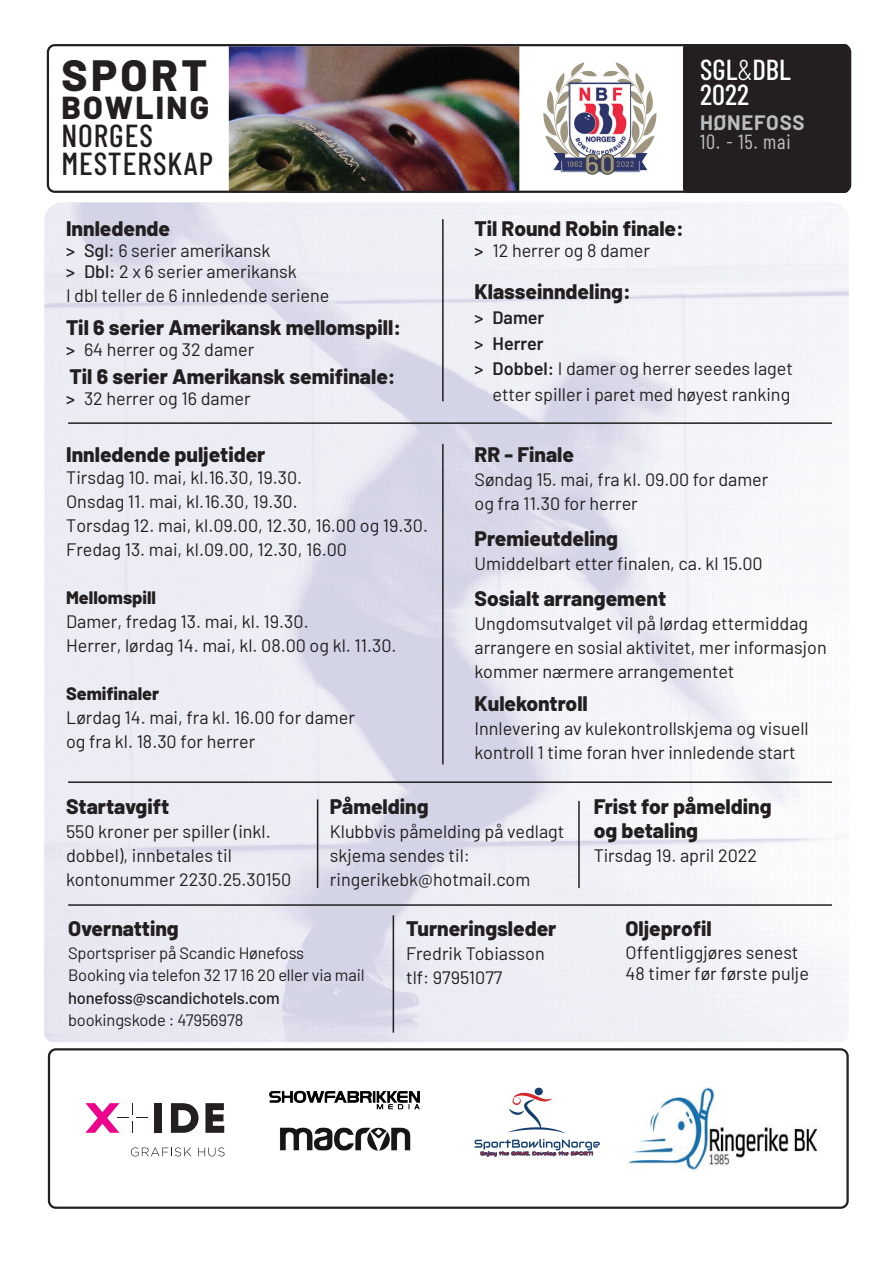
<style>
.page{position:relative;width:893px;height:1263px;background:#fff}
.page>*{position:absolute;margin:0;border:0;box-sizing:border-box;transform-origin:0 0}
.t1{font:800 43.65px "Barlow";letter-spacing:.08em;color:#231f20}
.t2{font:500 31.8px/27.8px "Barlow Condensed";letter-spacing:.03em;color:#231f20}
.t3{font:800 31.8px "Barlow";letter-spacing:.07em;color:#231f20}
.t4{font:500 28.8px/25px "Barlow Condensed";color:#fff}
.t5{font:800 21px/24px "Barlow";color:#231f20}
.t6{font:20.4px "Barlow Condensed";letter-spacing:.04em;color:#bcbdc0}
.t7{font:700 20.4px "Barlow";letter-spacing:.04em;color:#bcbdc0}
.t8{font:18px/24px "Barlow";color:#231f20}
.t9{font:800 18px "Barlow";color:#231f20}
.t10{font:600 18px "Barlow";color:#231f20}
.t11{font:16.5px/22.5px "Barlow";letter-spacing:-.01em;color:#231f20}
.t12{font:500 16.5px "Barlow";letter-spacing:-.01em;color:#231f20}
.s1{font-weight:500}
.s2{font-weight:300}
.s3{font-weight:600}
</style>
<div class="page">
<img style="left:229px;top:47px;width:290px;height:143px">
<img style="left:44px;top:202px;width:805px;height:840px">
<hr style="left:442px;top:219px;width:2px;height:182px;background:#231f20">
<hr style="left:442px;top:444px;width:2px;height:320px;background:#231f20">
<hr style="left:68px;top:422px;width:764px;height:2px;background:#231f20">
<hr style="left:68px;top:781px;width:764px;height:2px;background:#231f20">
<hr style="left:68px;top:904px;width:764px;height:2px;background:#231f20">
<hr style="left:317px;top:799px;width:1px;height:89px;background:#231f20">
<hr style="left:578px;top:801px;width:2px;height:87px;background:#231f20">
<div style="left:683px;top:44px;width:166px;height:149px;background:#231f20;border-radius:4px"></div>
<div style="left:47px;top:44px;width:804px;height:149px;border:2px solid #231f20;border-radius:7px"></div>
<svg style="left:543px;top:62px;width:114px;height:113px"></svg>
<div style="left:48px;top:1048px;width:801px;height:161px;border:2px solid #231f20;border-radius:7px"></div>
<hr style="left:393px;top:915px;width:1px;height:118px;background:#231f20">
<img style="left:280px;top:1127px;width:131px;height:24px">
<svg style="left:475px;top:1139px;width:125px;height:17px"></svg>
<div style="left:535px;top:1088px;width:8px;height:7px;background:#133e6f;border-radius:50%"></div>
<svg style="left:508px;top:1093px;width:57px;height:40px"></svg>
<img style="left:270px;top:1090px;width:149px;height:20px">
<svg style="left:131px;top:1147px;width:60px;height:9px"></svg>
<svg style="left:198px;top:1147px;width:27px;height:9px"></svg>
<div style="left:154px;top:1103px;width:7px;height:30px;background:#231f20"></div>
<svg style="left:171px;top:1103px;width:28px;height:30px"></svg>
<svg style="left:205px;top:1103px;width:19px;height:30px"></svg>
<svg style="left:85px;top:1103px;width:62px;height:30px"></svg>
<img style="left:627px;top:1088px;width:191px;height:84px">
<h1 class="t1" style="left:61px;top:43px;width:147px">SPORT</h1>
<h2 class="t3" style="left:61px;top:84px;width:149px">BOWLING</h2>
<h2 class="t2" style="left:61px;top:120px;width:153px">NORGES<br>MESTERSKAP</h2>
<p class="t5" style="left:66px;top:215px;width:106px">Innledende</p>
<p class="t8" style="left:66px;top:238px;width:232px;line-height:21px"><span class="s1">&gt; Sgl:</span> 6 serier amerikansk<br><span class="s1">&gt; Dbl:</span> 2 x 6 serier amerikansk</p>
<p class="t8" style="left:66px;top:282px;width:265px">I dbl teller de 6 innledende seriene</p>
<p class="t5" style="left:66px;top:314px;width:337px">Til 6 serier Amerikansk mellomspill:</p>
<p class="t8" style="left:66px;top:336px;width:190px"><span class="s1">&gt;</span> 64 herrer og 32 damer</p>
<p class="t5" style="left:70px;top:363px;width:328px">Til 6 serier Amerikansk semifinale:</p>
<p class="t8" style="left:66px;top:385px;width:186px"><span class="s1">&gt;</span> 32 herrer og 16 damer</p>
<p class="t5" style="left:66px;top:441px;width:201px">Innledende puljetider</p>
<p class="t8" style="left:66px;top:464px;width:363px">Tirsdag 10. mai, kl.16.30, 19.30.<br>Onsdag 11. mai, kl.16.30, 19.30.<br>Torsdag 12. mai, kl.09.00, 12.30, 16.00 og 19.30.<br>Fredag 13. mai, kl.09.00, 12.30, 16.00</p>
<p class="t9" style="left:66px;top:584px;width:91px">Mellomspill</p>
<p class="t8" style="left:66px;top:608px;width:332px">Damer, fredag 13. mai, kl. 19.30.<br>Herrer, lørdag 14. mai, kl. 08.00 og kl. 11.30.</p>
<p class="t9" style="left:66px;top:680px;width:95px">Semifinaler</p>
<p class="t8" style="left:66px;top:704px;width:290px">Lørdag 14. mai, fra kl. 16.00 for damer og fra kl. 18.30 for herrer</p>
<h3 class="t4" style="left:700px;top:55px;width:92px">SGL<span class="s2">&amp;</span>DBL<br>2022</h3>
<p class="t7" style="left:700px;top:108px;width:106px">HØNEFOSS</p>
<p class="t6" style="left:700px;top:127px;width:92px">10. - 15. mai</p>
<p class="t5" style="left:475px;top:215px;width:211px">Til Round Robin finale:</p>
<p class="t8" style="left:475px;top:237px;width:177px"><span class="s1">&gt;</span> 12 herrer og 8 damer</p>
<p class="t5" style="left:475px;top:278px;width:158px">Klasseinndeling:</p>
<p class="t10" style="left:475px;top:304px;width:71px"><span class="s1">&gt;</span> Damer</p>
<p class="t10" style="left:475px;top:330px;width:71px"><span class="s1">&gt;</span> Herrer</p>
<p class="t8" style="left:475px;top:355px;width:320px"><span class="s1">&gt;</span> <span class="s3">Dobbel:</span> I damer og herrer seedes laget</p>
<p class="t8" style="left:493px;top:381px;width:299px">etter spiller i paret med høyest ranking</p>
<p class="t5" style="left:475px;top:441px;width:101px">RR - Finale</p>
<p class="t8" style="left:475px;top:466px;width:295px">Søndag 15. mai, fra kl. 09.00 for damer og fra 11.30 for herrer</p>
<p class="t5" style="left:475px;top:525px;width:145px">Premieutdeling</p>
<p class="t8" style="left:475px;top:550px;width:290px">Umiddelbart etter finalen, ca. kl 15.00</p>
<p class="t5" style="left:475px;top:585px;width:193px">Sosialt arrangement</p>
<p class="t8" style="left:475px;top:610px;width:354px">Ungdomsutvalget vil på lørdag ettermiddag arrangere en sosial aktivitet, mer informasjon kommer nærmere arrangementet</p>
<p class="t5" style="left:475px;top:690px;width:115px">Kulekontroll</p>
<p class="t8" style="left:475px;top:715px;width:336px">Innlevering av kulekontrollskjema og visuell kontroll 1 time foran hver innledende start</p>
<p class="t5" style="left:66px;top:793px;width:105px">Startavgift</p>
<p class="t8" style="left:66px;top:818px;width:227px">550 kroner per spiller (inkl. dobbel), innbetales til kontonummer 2230.25.30150</p>
<p class="t5" style="left:330px;top:793px;width:100px">Påmelding</p>
<p class="t8" style="left:330px;top:818px;width:236px">Klubbvis påmelding på vedlagt skjema sendes til: ringerikebk@hotmail.com</p>
<p class="t5" style="left:68px;top:915px;width:112px">Overnatting</p>
<p class="t11" style="left:68px;top:940px;width:298px">Sportspriser på Scandic Hønefoss<br>Booking via telefon 32 17 16 20 eller via mail</p>
<p class="t12" style="left:68px;top:986px;width:213px">honefoss@scandichotels.com</p>
<p class="t11" style="left:68px;top:1008px;width:177px">bookingskode : 47956978</p>
<p class="t5" style="left:406px;top:915px;width:152px">Turneringsleder</p>
<p class="t8" style="left:406px;top:940px;width:140px">Fredrik Tobiasson tlf: 97951077</p>
<p class="t5" style="left:594px;top:793px;width:179px">Frist for påmelding og betaling</p>
<p class="t8" style="left:594px;top:842px;width:165px">Tirsdag 19. april 2022</p>
<p class="t5" style="left:626px;top:915px;width:88px">Oljeprofil</p>
<p class="t8" style="left:626px;top:940px;width:185px;line-height:21.6px">Offentliggjøres senest<br>48 timer før første pulje</p>
</div>
